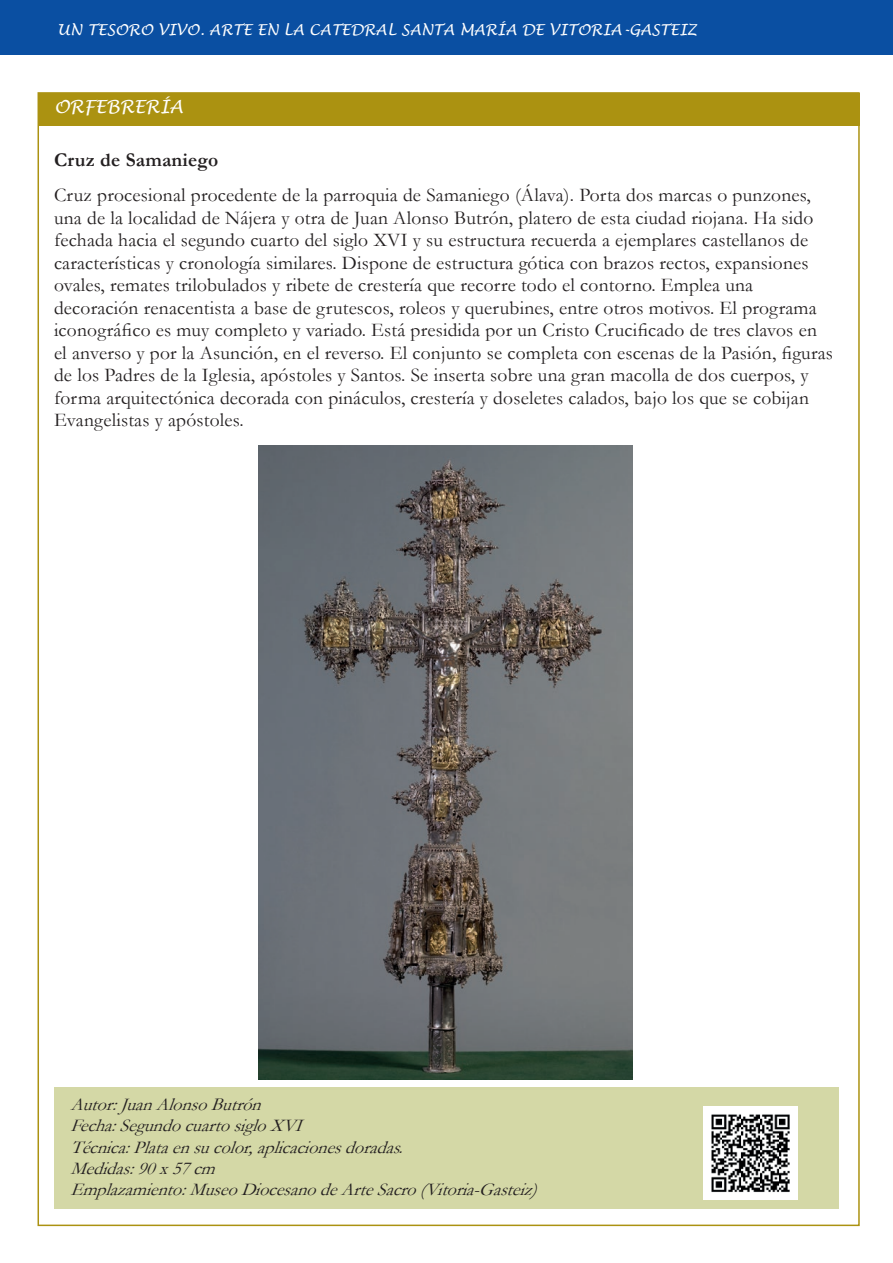
<style>
.page{position:relative;width:893px;height:1263px;background:#fff}
.page>*{position:absolute;margin:0;border:0;box-sizing:border-box;transform-origin:0 0}
.t1{font:19.5px/22.5px "Garamond";letter-spacing:.01em;color:#231f20}
.t2{font:700 19.5px "Garamond";letter-spacing:.01em;color:#231f20}
.t3{font:italic 18px/21px "Garamond";color:#231f20}
.t4{font:italic 18px "Lucida Handwriting";color:#fff}
.t5{font:italic 15px "Lucida Handwriting";color:#fff}
</style>
<div class="page">
<div style="left:0;top:0;width:893px;height:54px;background:#0a4fa2"></div>
<div style="left:39px;top:93px;width:820px;height:33px;background:#ab9211"></div>
<img style="left:259px;top:446px;width:373px;height:633px">
<div style="left:54px;top:1087px;width:785px;height:122px;background:#d4d8a6"></div>
<img style="left:704px;top:1106px;width:93px;height:93px">
<p class="t5" style="left:57px;top:20px;width:641px">UN TESORO VIVO. ARTE EN LA CATEDRAL SANTA MARÍA DE VITORIA-GASTEIZ</p>
<p class="t4" style="left:54px;top:96px;width:131px">ORFEBRERÍA</p>
<p class="t2" style="left:54px;top:147px;width:166px">Cruz de Samaniego</p>
<p class="t1" style="left:54px;top:183px;width:780px">Cruz procesional procedente de la parroquia de Samaniego (Álava). Porta dos marcas o punzones, una de la localidad de Nájera y otra de Juan Alonso Butrón, platero de esta ciudad riojana. Ha sido fechada hacia el segundo cuarto del siglo XVI y su estructura recuerda a ejemplares castellanos de características y cronología similares. Dispone de estructura gótica con brazos rectos, expansiones ovales, remates trilobulados y ribete de crestería que recorre todo el contorno. Emplea una decoración renacentista a base de grutescos, roleos y querubines, entre otros motivos. El programa iconográfico es muy completo y variado. Está presidida por un Cristo Crucificado de tres clavos en el anverso y por la Asunción, en el reverso. El conjunto se completa con escenas de la Pasión, figuras de los Padres de la Iglesia, apóstoles y Santos. Se inserta sobre una gran macolla de dos cuerpos, y forma arquitectónica decorada con pináculos, crestería y doseletes calados, bajo los que se cobijan Evangelistas y apóstoles.</p>
<p class="t3" style="left:71px;top:1094px;width:471px">Autor:JuanAlonsoButrón<br>Fecha:SegundocuartosigloXVI Técnica:Plataensucolor,aplicacionesdoradas.<br>Medidas:90x57cm Emplazamiento:MuseoDiocesanodeArteSacro(Vitoria-Gasteiz)</p>
</div>
